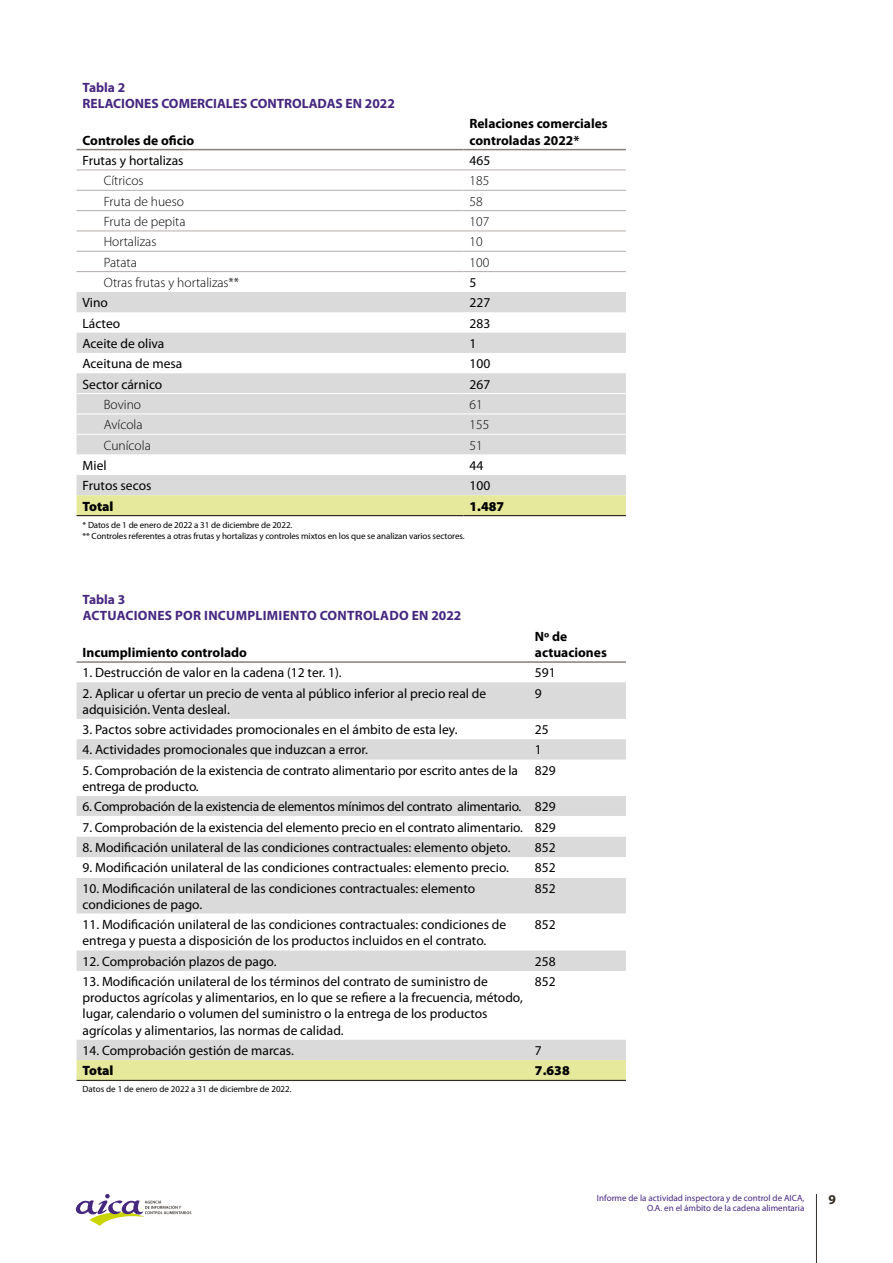
<style>
.page{position:relative;width:893px;height:1263px;background:#fff}
.page>*{position:absolute;margin:0;border:0;box-sizing:border-box;transform-origin:0 0}
.t1{font:13.5px/16.2px "Myriad Pro";color:#000}
.t2{font:300 13.5px "Myriad Pro";color:#000}
.t3{font:700 13.5px/16.2px "Myriad Pro";color:#000}
.t4{font:13.5px "Myriad Pro";letter-spacing:-.02em;color:#000}
.t5{font:700 13.5px/16.2px "Myriad Pro";letter-spacing:.02em;color:#462780}
.t6{font:700 13.5px/16.2px "Myriad Pro";color:#462780}
.t7{font:900 13.5px "Myriad Pro";color:#000}
.t8{font:700 13.5px "Myriad Pro";color:#312b26}
.t9{font:9px/10.8px "Myriad Pro";letter-spacing:-.01em;color:#000}
.t10{font:9px/10.8px "Myriad Pro";color:#462780;text-align:right}
</style>
<div class="page">
<hr style="left:816px;top:1194px;width:1px;height:69px;background:#312b26">
<svg style="left:75px;top:1194px;width:116px;height:32px"></svg>
<svg style="left:77px;top:292px;width:549px;height:203px;fill:#dadada"></svg>
<svg style="left:77px;top:455px;width:549px;height:20px"></svg>
<div style="left:77px;top:495px;width:549px;height:20px;background:#e6e99b"></div>
<hr style="left:77px;top:149px;width:386px;height:1px;background:#877f7b">
<hr style="left:463px;top:149px;width:163px;height:1px;background:#877f7b">
<hr style="left:77px;top:515px;width:386px;height:1px;background:#312b26">
<hr style="left:463px;top:515px;width:163px;height:1px;background:#312b26">
<hr style="left:77px;top:170px;width:386px;height:1px;background:#b3adab">
<hr style="left:463px;top:170px;width:163px;height:1px;background:#b3adab">
<hr style="left:77px;top:190px;width:386px;height:1px;background:#b3adab">
<hr style="left:463px;top:190px;width:163px;height:1px;background:#b3adab">
<hr style="left:77px;top:210px;width:386px;height:1px;background:#b3adab">
<hr style="left:463px;top:210px;width:163px;height:1px;background:#b3adab">
<hr style="left:77px;top:231px;width:386px;height:1px;background:#b3adab">
<hr style="left:463px;top:231px;width:163px;height:1px;background:#b3adab">
<hr style="left:77px;top:251px;width:386px;height:1px;background:#b3adab">
<hr style="left:463px;top:251px;width:163px;height:1px;background:#b3adab">
<hr style="left:77px;top:271px;width:386px;height:1px;background:#b3adab">
<hr style="left:463px;top:271px;width:163px;height:1px;background:#b3adab">
<hr style="left:77px;top:393px;width:386px;height:1px;background:#fff">
<hr style="left:463px;top:393px;width:163px;height:1px;background:#fff">
<hr style="left:77px;top:414px;width:386px;height:1px;background:#fff">
<hr style="left:463px;top:414px;width:163px;height:1px;background:#fff">
<hr style="left:77px;top:434px;width:386px;height:1px;background:#fff">
<hr style="left:463px;top:434px;width:163px;height:1px;background:#fff">
<svg style="left:77px;top:682px;width:549px;height:378px"></svg>
<svg style="left:77px;top:1060px;width:549px;height:20px;background:#e4e79a"></svg>
<hr style="left:77px;top:661px;width:452px;height:2px;background:#877f7b">
<hr style="left:529px;top:661px;width:97px;height:2px;background:#877f7b">
<hr style="left:77px;top:816px;width:452px;height:1px;background:#fff">
<hr style="left:529px;top:816px;width:97px;height:1px;background:#fff">
<hr style="left:77px;top:877px;width:452px;height:1px;background:#fff">
<hr style="left:529px;top:877px;width:97px;height:1px;background:#fff">
<hr style="left:77px;top:914px;width:452px;height:1px;background:#fff">
<hr style="left:529px;top:914px;width:97px;height:1px;background:#fff">
<hr style="left:77px;top:1080px;width:452px;height:1px;background:#312b26">
<hr style="left:529px;top:1080px;width:97px;height:1px;background:#312b26">
<p class="t6" style="left:83px;top:79px;width:314px">Tabla 2<br>RELACIONES COMERCIALES CONTROLADAS EN 2022</p>
<p class="t3" style="left:83px;top:131px;width:113px">Controles de oficio</p>
<p class="t3" style="left:469px;top:115px;width:140px">Relaciones comerciales controladas 2022*</p>
<p class="t1" style="left:83px;top:152px;width:103px">Frutas y hortalizas</p>
<p class="t1" style="left:469px;top:152px;width:22px">465</p>
<p class="t2" style="left:104px;top:173px;width:41px">Cítricos</p>
<p class="t2" style="left:469px;top:173px;width:21px">185</p>
<p class="t2" style="left:104px;top:193px;width:82px">Fruta de hueso</p>
<p class="t2" style="left:469px;top:193px;width:15px">58</p>
<p class="t2" style="left:104px;top:213px;width:83px">Fruta de pepita</p>
<p class="t2" style="left:469px;top:213px;width:21px">107</p>
<p class="t2" style="left:104px;top:234px;width:54px">Hortalizas</p>
<p class="t2" style="left:469px;top:234px;width:15px">10</p>
<p class="t2" style="left:104px;top:254px;width:35px">Patata</p>
<p class="t2" style="left:469px;top:254px;width:21px">100</p>
<p class="t2" style="left:104px;top:274px;width:137px">Otras frutas y hortalizas**</p>
<p class="t1" style="left:469px;top:274px;width:8px">5</p>
<p class="t1" style="left:83px;top:294px;width:27px">Vino</p>
<p class="t1" style="left:469px;top:294px;width:22px">227</p>
<p class="t1" style="left:83px;top:315px;width:39px">Lácteo</p>
<p class="t1" style="left:469px;top:315px;width:22px">283</p>
<p class="t1" style="left:83px;top:335px;width:83px">Aceite de oliva</p>
<p class="t1" style="left:469px;top:335px;width:8px">1</p>
<p class="t1" style="left:83px;top:355px;width:101px">Aceituna de mesa</p>
<p class="t1" style="left:469px;top:355px;width:22px">100</p>
<p class="t1" style="left:83px;top:376px;width:81px">Sector cárnico</p>
<p class="t1" style="left:469px;top:376px;width:22px">267</p>
<p class="t2" style="left:104px;top:396px;width:39px">Bovino</p>
<p class="t2" style="left:469px;top:396px;width:15px">61</p>
<p class="t2" style="left:104px;top:417px;width:40px">Avícola</p>
<p class="t2" style="left:469px;top:417px;width:21px">155</p>
<p class="t2" style="left:104px;top:437px;width:49px">Cunícola</p>
<p class="t2" style="left:469px;top:437px;width:15px">51</p>
<p class="t1" style="left:83px;top:457px;width:26px">Miel</p>
<p class="t1" style="left:469px;top:457px;width:15px">44</p>
<p class="t1" style="left:83px;top:477px;width:70px">Frutos secos</p>
<p class="t1" style="left:469px;top:477px;width:22px">100</p>
<p class="t7" style="left:83px;top:497px;width:33px">Total</p>
<p class="t7" style="left:469px;top:497px;width:36px">1.487</p>
<p class="t9" style="left:83px;top:520px;width:384px">* Datos de 1 de enero de 2022 a 31 de diciembre de 2022.<br>** Controles referentes a otras frutas y hortalizas y controles mixtos en los que se analizan varios sectores.</p>
<p class="t5" style="left:83px;top:591px;width:380px">Tabla 3<br>ACTUACIONES POR INCUMPLIMIENTO CONTROLADO EN 2022</p>
<p class="t3" style="left:83px;top:644px;width:166px">Incumplimiento controlado</p>
<p class="t3" style="left:535px;top:628px;width:73px">Nº de actuaciones</p>
<p class="t1" style="left:83px;top:664px;width:261px">1. Destrucción de valor en la cadena (12 ter. 1).</p>
<p class="t1" style="left:535px;top:664px;width:22px">591</p>
<p class="t1" style="left:83px;top:685px;width:405px">2. Aplicar u ofertar un precio de venta al público inferior al precio real de adquisición. Venta desleal.</p>
<p class="t1" style="left:535px;top:685px;width:8px">9</p>
<p class="t1" style="left:83px;top:721px;width:376px">3. Pactos sobre actividades promocionales en el ámbito de esta ley.</p>
<p class="t1" style="left:535px;top:721px;width:15px">25</p>
<p class="t1" style="left:83px;top:742px;width:287px">4. Actividades promocionales que induzcan a error.</p>
<p class="t1" style="left:535px;top:742px;width:8px">1</p>
<p class="t1" style="left:83px;top:762px;width:437px">5. Comprobación de la existencia de contrato alimentario por escrito antes de la entrega de producto.</p>
<p class="t1" style="left:535px;top:762px;width:22px">829</p>
<p class="t4" style="left:83px;top:798px;width:475px">6. Comprobación de la existencia de elementos mínimos del contrato alimentario. 829</p>
<p class="t1" style="left:83px;top:819px;width:475px">7. Comprobación de la existencia del elemento precio en el contrato alimentario. 829</p>
<p class="t1" style="left:83px;top:839px;width:429px">8. Modificación unilateral de las condiciones contractuales: elemento objeto.</p>
<p class="t1" style="left:535px;top:839px;width:22px">852</p>
<p class="t1" style="left:83px;top:859px;width:428px">9. Modificación unilateral de las condiciones contractuales: elemento precio.</p>
<p class="t1" style="left:535px;top:859px;width:22px">852</p>
<p class="t1" style="left:83px;top:880px;width:394px">10. Modificación unilateral de las condiciones contractuales: elemento condiciones de pago.</p>
<p class="t1" style="left:535px;top:880px;width:22px">852</p>
<p class="t1" style="left:83px;top:916px;width:425px">11. Modificación unilateral de las condiciones contractuales: condiciones de entrega y puesta a disposición de los productos incluidos en el contrato.</p>
<p class="t1" style="left:535px;top:916px;width:22px">852</p>
<p class="t1" style="left:83px;top:953px;width:195px">12. Comprobación plazos de pago.</p>
<p class="t1" style="left:535px;top:953px;width:22px">258</p>
<p class="t1" style="left:83px;top:973px;width:442px">13. Modificación unilateral de los términos del contrato de suministro de productos agrícolas y alimentarios, en lo que se refiere a la frecuencia, método, lugar, calendario o volumen del suministro o la entrega de los productos agrícolas y alimentarios, las normas de calidad.</p>
<p class="t1" style="left:535px;top:973px;width:22px">852</p>
<p class="t1" style="left:83px;top:1042px;width:213px">14. Comprobación gestión de marcas.</p>
<p class="t1" style="left:535px;top:1042px;width:8px">7</p>
<p class="t7" style="left:83px;top:1062px;width:33px">Total</p>
<p class="t7" style="left:535px;top:1062px;width:36px">7.638</p>
<p class="t9" style="left:83px;top:1084px;width:211px">Datos de 1 de enero de 2022 a 31 de diciembre de 2022.</p>
<p class="t10" style="left:597px;top:1192px;width:209px">Informe de la actividad inspectora y de control de AICA,<br>O.A. en el ámbito de la cadena alimentaria</p>
<p class="t8" style="left:828px;top:1191px;width:9px">9</p>
</div>
